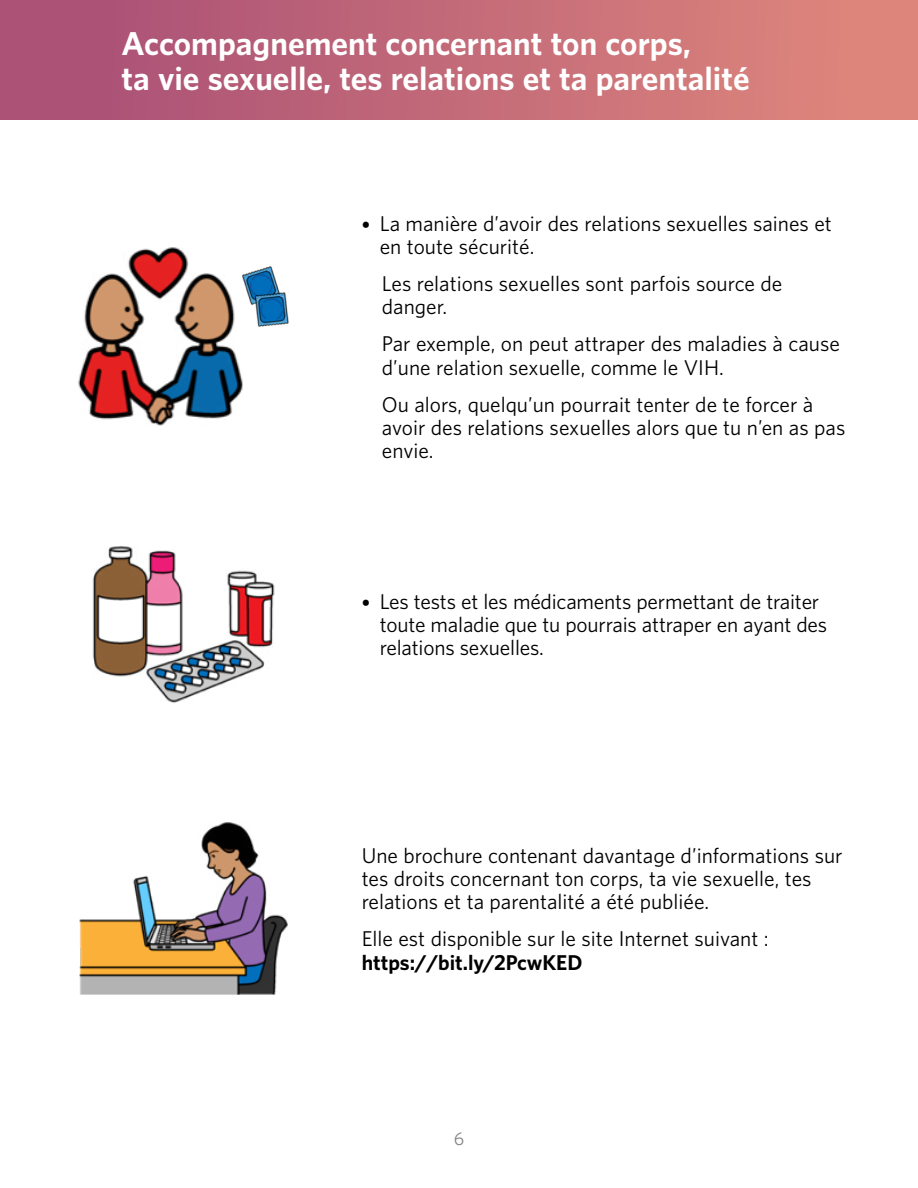
<style>
.page{position:relative;width:918px;height:1188px;background:#fff}
.page>*{position:absolute;margin:0;border:0;box-sizing:border-box;transform-origin:0 0}
.t1{font:700 30px/34.5px "UNFPA";color:#fff}
.t2{font:19.5px/23.4px "UNFPA Text";color:#000}
.t3{font:700 19.5px "UNFPA";color:#000}
.t4{font:16.5px "UNFPA Text";color:#808285}
.s1{font-family:"UNFPA";font-weight:700;font-size:16.5px}
</style>
<div class="page">
<img style="left:78px;top:248px;width:165px;height:178px">
<img style="left:242px;top:266px;width:47px;height:61px">
<img style="left:93px;top:546px;width:181px;height:157px">
<img style="left:79px;top:822px;width:209px;height:173px">
<div style="left:0;top:0;width:918px;height:120px;background:linear-gradient(to right,#a74d76,#e0897c)"></div>
<h1 class="t1" style="left:122px;top:25px;width:630px">Accompagnement concernant ton corps,<br>ta vie sexuelle, tes relations et ta parentalité</h1>
<p class="t2" style="left:380px;top:211px;width:454px;text-indent:-18px"><span class="s1">•</span> La manière d’avoir des relations sexuelles saines et en toute sécurité.</p>
<p class="t2" style="left:382px;top:271px;width:402px">Les relations sexuelles sont parfois source de danger.</p>
<p class="t2" style="left:382px;top:332px;width:459px">Par exemple, on peut attraper des maladies à cause d’une relation sexuelle, comme le VIH.</p>
<p class="t2" style="left:382px;top:392px;width:465px">Ou alors, quelqu’un pourrait tenter de te forcer à avoir des relations sexuelles alors que tu n’en as pas envie.</p>
<p class="t2" style="left:380px;top:589px;width:449px;text-indent:-18px"><span class="s1">•</span> Les tests et les médicaments permettant de traiter toute maladie que tu pourrais attraper en ayant des relations sexuelles.</p>
<p class="t2" style="left:362px;top:843px;width:482px">Une brochure contenant davantage d’informations sur tes droits concernant ton corps, ta vie sexuelle, tes relations et ta parentalité a été publiée.</p>
<p class="t2" style="left:362px;top:926px;width:409px">Elle est disponible sur le site Internet suivant :</p>
<p class="t3" style="left:362px;top:949px;width:222px">https://bit.ly/2PcwKED</p>
<p class="t4" style="left:454px;top:1128px;width:12px">6</p>
</div>
